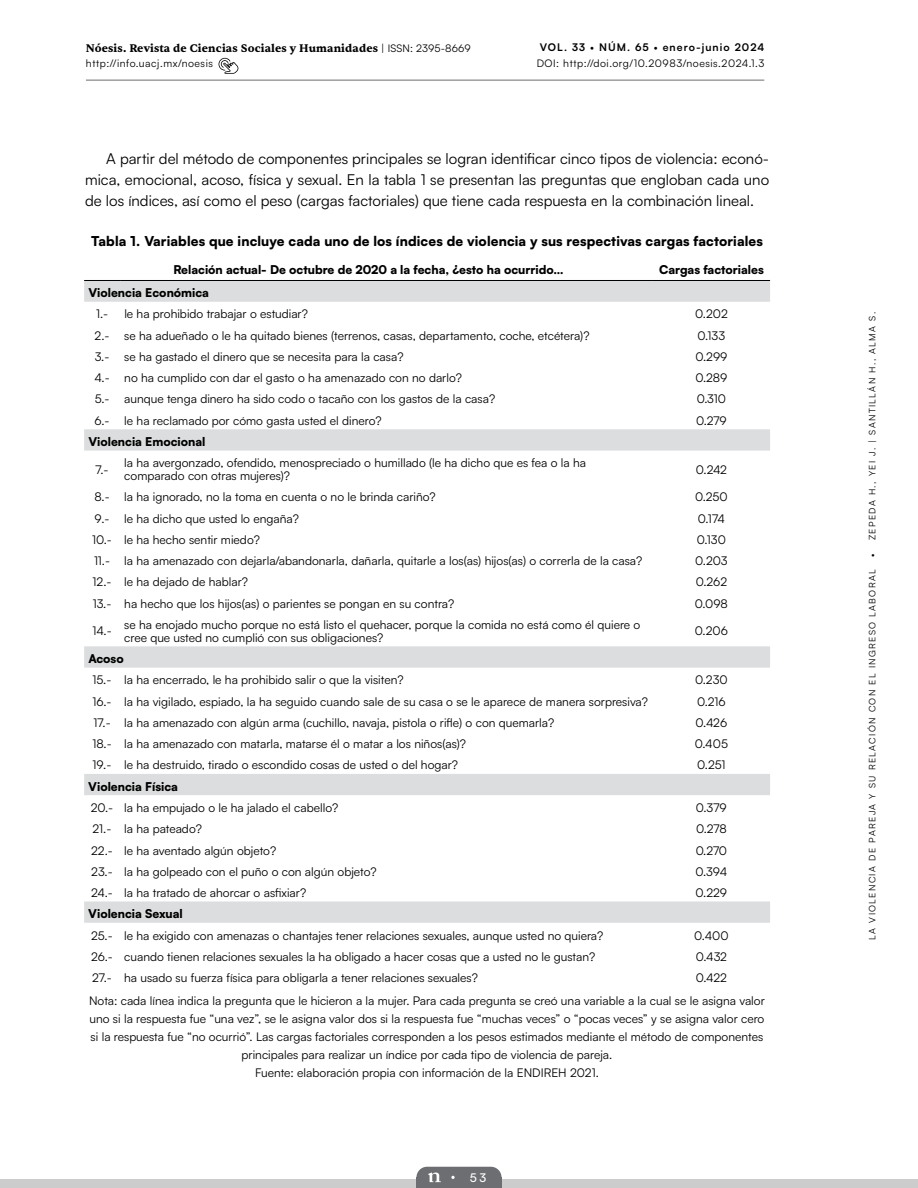
<style>
.page{position:relative;width:918px;height:1188px;background:#fff}
.page>*{position:absolute;margin:0;border:0;box-sizing:border-box;transform-origin:0 0}
.t1{font:15px/21px "Satoshi";color:#000;text-align:justify}
.t2{font:900 13.5px "Satoshi";letter-spacing:.01em;color:#000}
.t3{font:12px/18px "Satoshi";color:#000}
.t4{font:900 12px "Satoshi";color:#000}
.t5{font:500 12px "Satoshi";color:#fff}
.t6{font:700 11.25px "Sentient";letter-spacing:.01em;color:#000}
.t7{font:10.5px/15.6px "Satoshi";letter-spacing:.05em;color:#000}
.t8{font:9px "Satoshi";letter-spacing:.15em;color:#000}
.s1{font-family:"Satoshi";font-weight:400;font-size:10.5px}
.s2{font-weight:700}
</style>
<div class="page">
<div style="left:0;top:1179px;width:918px;height:9px;background:#ccc"></div>
<div style="left:416px;top:1167px;width:86px;height:21px;background:#6d6e71;border-radius:11px"></div>
<div style="left:416px;top:1177px;width:86px;height:11px;background:#6d6e71"></div>
<svg style="left:428px;top:1173px;width:13px;height:9px"></svg>
<svg style="left:451px;top:1176px;width:4px;height:3px"></svg>
<hr style="left:86px;top:80px;width:678px;height:1px;background:#6d6e71">
<svg style="left:219px;top:58px;width:19px;height:16px"></svg>
<svg style="left:84px;top:281px;width:686px;height:642px"></svg>
<hr style="left:84px;top:280px;width:36px;height:1px;background:#000">
<hr style="left:120px;top:280px;width:533px;height:1px;background:#000">
<hr style="left:653px;top:280px;width:117px;height:1px;background:#000">
<p class="t6" style="left:86px;top:41px;width:386px">Nóesis. Revista de Ciencias Sociales y Humanidades <span class="s1">| ISSN: 2395-8669</span></p>
<p class="t7" style="left:537px;top:39px;width:229px"><span class="s2">VOL. 33</span> • <span class="s2">NÚM. 65</span> • <span class="s2">enero-junio 2024<br></span>DOI: http://doi.org/10.20983/noesis.2024.1.3</p>
<p class="t7" style="left:86px;top:55px;width:129px">http://info.uacj.mx/noesis</p>
<p class="t1" style="left:85px;top:147px;width:686px;text-indent:21px">A partir del método de componentes principales se logran identificar cinco tipos de violencia: econó&shy;mica, emocional, acoso, física y sexual. En la tabla 1 se presentan las preguntas que engloban cada uno de los índices, así como el peso (cargas factoriales) que tiene cada respuesta en la combinación lineal.</p>
<p class="t2" style="left:91px;top:231px;width:673px">Tabla 1. Variables que incluye cada uno de los índices de violencia y sus respectivas cargas factoriales</p>
<p class="t4" style="left:173px;top:260px;width:392px">Relación actual- De octubre de 2020 a la fecha, ¿esto ha ocurrido…</p>
<p class="t4" style="left:659px;top:260px;width:106px">Cargas factoriales</p>
<p class="t4" style="left:88px;top:284px;width:122px">Violencia Económica</p>
<p class="t3" style="left:96px;top:305px;width:14px">1.-</p>
<p class="t3" style="left:124px;top:305px;width:185px">le ha prohibido trabajar o estudiar?</p>
<p class="t3" style="left:695px;top:305px;width:34px">0.202</p>
<p class="t3" style="left:95px;top:326px;width:496px">2.- se ha adueñado o le ha quitado bienes (terrenos, casas, departamento, coche, etcétera)?</p>
<p class="t3" style="left:698px;top:326px;width:29px">0.133</p>
<p class="t3" style="left:95px;top:347px;width:310px">3.- se ha gastado el dinero que se necesita para la casa?</p>
<p class="t3" style="left:695px;top:347px;width:34px">0.299</p>
<p class="t3" style="left:94px;top:368px;width:369px">4.- no ha cumplido con dar el gasto o ha amenazado con no darlo?</p>
<p class="t3" style="left:695px;top:368px;width:34px">0.289</p>
<p class="t3" style="left:95px;top:390px;width:402px">5.- aunque tenga dinero ha sido codo o tacaño con los gastos de la casa?</p>
<p class="t3" style="left:697px;top:390px;width:31px">0.310</p>
<p class="t3" style="left:95px;top:411px;width:289px">6.- le ha reclamado por cómo gasta usted el dinero?</p>
<p class="t3" style="left:696px;top:411px;width:32px">0.279</p>
<p class="t4" style="left:88px;top:432px;width:119px">Violencia Emocional</p>
<p class="t3" style="left:96px;top:460px;width:15px">7.-</p>
<p class="t3" style="left:124px;top:455px;width:463px;line-height:13.5px">la ha avergonzado, ofendido, menospreciado o humillado (le ha dicho que es fea o la ha comparado con otras mujeres)?</p>
<p class="t3" style="left:696px;top:460px;width:33px">0.242</p>
<p class="t3" style="left:94px;top:488px;width:343px">8.- la ha ignorado, no la toma en cuenta o no le brinda cariño?</p>
<p class="t3" style="left:695px;top:488px;width:34px">0.250</p>
<p class="t3" style="left:95px;top:509px;width:206px">9.- le ha dicho que usted lo engaña?</p>
<p class="t3" style="left:698px;top:509px;width:29px">0.174</p>
<p class="t3" style="left:92px;top:530px;width:169px">10.- le ha hecho sentir miedo?</p>
<p class="t3" style="left:697px;top:530px;width:31px">0.130</p>
<p class="t3" style="left:94px;top:551px;width:550px">11.- la ha amenazado con dejarla/abandonarla, dañarla, quitarle a los(as) hijos(as) o correrla de la casa?</p>
<p class="t3" style="left:695px;top:551px;width:34px">0.203</p>
<p class="t3" style="left:93px;top:573px;width:157px">12.- le ha dejado de hablar?</p>
<p class="t3" style="left:696px;top:573px;width:33px">0.262</p>
<p class="t3" style="left:93px;top:594px;width:363px">13.- ha hecho que los hijos(as) o parientes se pongan en su contra?</p>
<p class="t3" style="left:695px;top:594px;width:34px">0.098</p>
<p class="t3" style="left:92px;top:622px;width:21px">14.-</p>
<p class="t3" style="left:124px;top:617px;width:518px;line-height:13.5px">se ha enojado mucho porque no está listo el quehacer, porque la comida no está como él quiere o cree que usted no cumplió con sus obligaciones?</p>
<p class="t3" style="left:695px;top:622px;width:34px">0.206</p>
<p class="t4" style="left:88px;top:650px;width:37px">Acoso</p>
<p class="t3" style="left:93px;top:671px;width:313px">15.- la ha encerrado, le ha prohibido salir o que la visiten?</p>
<p class="t3" style="left:695px;top:671px;width:34px">0.230</p>
<p class="t3" style="left:93px;top:692px;width:557px">16.- la ha vigilado, espiado, la ha seguido cuando sale de su casa o se le aparece de manera sorpresiva?</p>
<p class="t3" style="left:697px;top:692px;width:30px">0.216</p>
<p class="t3" style="left:93px;top:713px;width:462px">17.- la ha amenazado con algún arma (cuchillo, navaja, pistola o rifle) o con quemarla?</p>
<p class="t3" style="left:696px;top:713px;width:33px">0.426</p>
<p class="t3" style="left:92px;top:734px;width:375px">18.- la ha amenazado con matarla, matarse él o matar a los niños(as)?</p>
<p class="t3" style="left:695px;top:734px;width:35px">0.405</p>
<p class="t3" style="left:93px;top:756px;width:367px">19.- le ha destruido, tirado o escondido cosas de usted o del hogar?</p>
<p class="t3" style="left:697px;top:756px;width:30px">0.251</p>
<p class="t4" style="left:88px;top:777px;width:91px">Violencia Física</p>
<p class="t3" style="left:91px;top:798px;width:249px">20.- la ha empujado o le ha jalado el cabello?</p>
<p class="t3" style="left:696px;top:798px;width:32px">0.379</p>
<p class="t3" style="left:93px;top:819px;width:111px">21.- la ha pateado?</p>
<p class="t3" style="left:696px;top:819px;width:32px">0.278</p>
<p class="t3" style="left:91px;top:841px;width:187px">22.- le ha aventado algún objeto?</p>
<p class="t3" style="left:696px;top:841px;width:33px">0.270</p>
<p class="t3" style="left:91px;top:862px;width:287px">23.- la ha golpeado con el puño o con algún objeto?</p>
<p class="t3" style="left:696px;top:862px;width:33px">0.394</p>
<p class="t3" style="left:91px;top:883px;width:217px">24.- la ha tratado de ahorcar o asfixiar?</p>
<p class="t3" style="left:696px;top:883px;width:33px">0.229</p>
<p class="t4" style="left:88px;top:905px;width:96px">Violencia Sexual</p>
<p class="t3" style="left:91px;top:926px;width:514px">25.- le ha exigido con amenazas o chantajes tener relaciones sexuales, aunque usted no quiera?</p>
<p class="t3" style="left:694px;top:926px;width:36px">0.400</p>
<p class="t3" style="left:91px;top:947px;width:506px">26.- cuando tienen relaciones sexuales la ha obligado a hacer cosas que a usted no le gustan?</p>
<p class="t3" style="left:696px;top:947px;width:33px">0.432</p>
<p class="t3" style="left:92px;top:968px;width:387px">27.- ha usado su fuerza física para obligarla a tener relaciones sexuales?</p>
<p class="t3" style="left:89px;top:966px;width:677px;line-height:22.5px;text-indent:607px">0.422<br>Nota: cada línea indica la pregunta que le hicieron a la mujer. Para cada pregunta se creó una variable a la cual se le asigna valor</p>
<p class="t3" style="left:89px;top:1009px;width:677px;text-align:center">uno si la respuesta fue “una vez”, se le asigna valor dos si la respuesta fue “muchas veces” o “pocas veces” y se asigna valor cero si la respuesta fue “no ocurrió”. Las cargas factoriales corresponden a los pesos estimados mediante el método de componentes principales para realizar un índice por cada tipo de violencia de pareja.<br>Fuente: elaboración propia con información de la ENDIREH 2021.</p>
<p class="t5" style="left:470px;top:1169px;width:18px">53</p>
<p class="t8" style="left:866px;top:557px;width:246px;rotate:-90deg">• ZEPEDA H., YEI J. | SANTILLÁN H., ALMA S.</p>
<p class="t8" style="left:866px;top:940px;width:372px;rotate:-90deg">LA VIOLENCIA DE PAREJA Y SU RELACIÓN CON EL INGRESO LABORAL</p>
</div>
